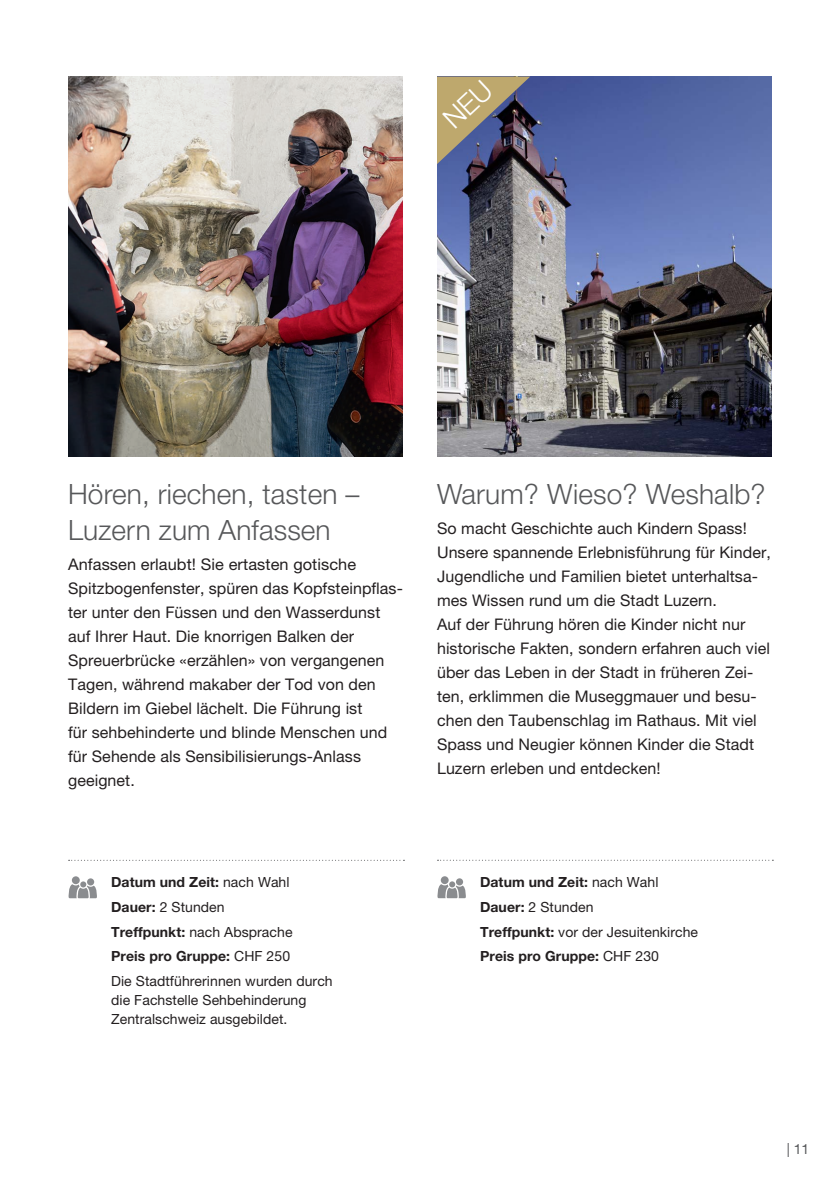
<style>
.page{position:relative;width:840px;height:1191px;background:#fff}
.page>*{position:absolute;margin:0;border:0;box-sizing:border-box;transform-origin:0 0}
.t1{font:300 28px/36px "Helvetica Neue";letter-spacing:.005em;color:#57585a}
.t2{font:16px/24px "Helvetica Neue";letter-spacing:.005em;color:#231f20}
.t3{font:14px/24.6px "Helvetica Neue";letter-spacing:.005em;color:#231f20}
.t4{font:700 14px/24.6px "Helvetica Neue";letter-spacing:.005em;color:#231f20}
.t5{font:14px "Helvetica Neue LT Std";color:#57585a}
.s1{font-weight:700}
.s2{font-weight:400}
</style>
<div class="page">
<img style="left:68px;top:77px;width:335px;height:379px">
<svg style="left:68px;top:876px;width:29px;height:22px"></svg>
<svg style="left:69px;top:859px;width:335px;height:1px"></svg>
<img style="left:437px;top:77px;width:334px;height:379px">
<svg style="left:437px;top:876px;width:29px;height:22px"></svg>
<svg style="left:437px;top:859px;width:336px;height:1px"></svg>
<svg style="left:437px;top:77px;width:93px;height:87px;background:#7f756b"></svg>
<h1 class="t1" style="left:68px;top:475px;width:293px">Hören, riechen, tasten –<br>Luzern zum Anfassen</h1>
<p class="t2" style="left:68px;top:552px;width:336px">Anfassen erlaubt! Sie ertasten gotische Spitzbogenfenster, spüren das Kopfsteinpflas&shy;ter unter den Füssen und den Wasserdunst auf Ihrer Haut. Die knorrigen Balken der Spreuerbrücke «erzählen» von vergangenen Tagen, während makaber der Tod von den Bildern im Giebel lächelt. Die Führung ist<br>für sehbehinderte und blinde Menschen und für Sehende als Sensibilisierungs-Anlass geeignet.</p>
<h1 class="t1" style="left:437px;top:475px;width:330px">Warum? Wieso? Weshalb?</h1>
<p class="t2" style="left:437px;top:516px;width:335px">So macht Geschichte auch Kindern Spass!<br>Unsere spannende Erlebnisführung für Kinder, Jugendliche und Familien bietet unterhaltsa&shy;mes Wissen rund um die Stadt Luzern.<br>Auf der Führung hören die Kinder nicht nur historische Fakten, sondern erfahren auch viel über das Leben in der Stadt in früheren Zei&shy;ten, erklimmen die Museggmauer und besu&shy;chen den Taubenschlag im Rathaus. Mit viel Spass und Neugier können Kinder die Stadt Luzern erleben und entdecken!</p>
<p class="t3" style="left:111px;top:870px;width:223px"><span class="s1">Datum und Zeit:</span> nach Wahl<br><span class="s1">Dauer:</span> 2 Stunden<br><span class="s1">Treffpunkt:</span> nach Absprache<br><span class="s1">Preis pro Gruppe:</span> CHF 250<br>Die Stadtführerinnen wurden durch</p>
<p class="t3" style="left:111px;top:990px;width:197px;line-height:19px">die Fachstelle Sehbehinderung<br>Zentralschweiz ausgebildet.</p>
<p class="t4" style="left:480px;top:869px;width:219px">Datum und Zeit: <span class="s2">nach Wahl<br></span>Dauer: <span class="s2">2 Stunden<br></span>Treffpunkt: <span class="s2">vor der Jesuitenkirche<br></span>Preis pro Gruppe: <span class="s2">CHF 230</span></p>
<p class="t5" style="left:786px;top:1140px;width:24px">| 11</p>
</div>
